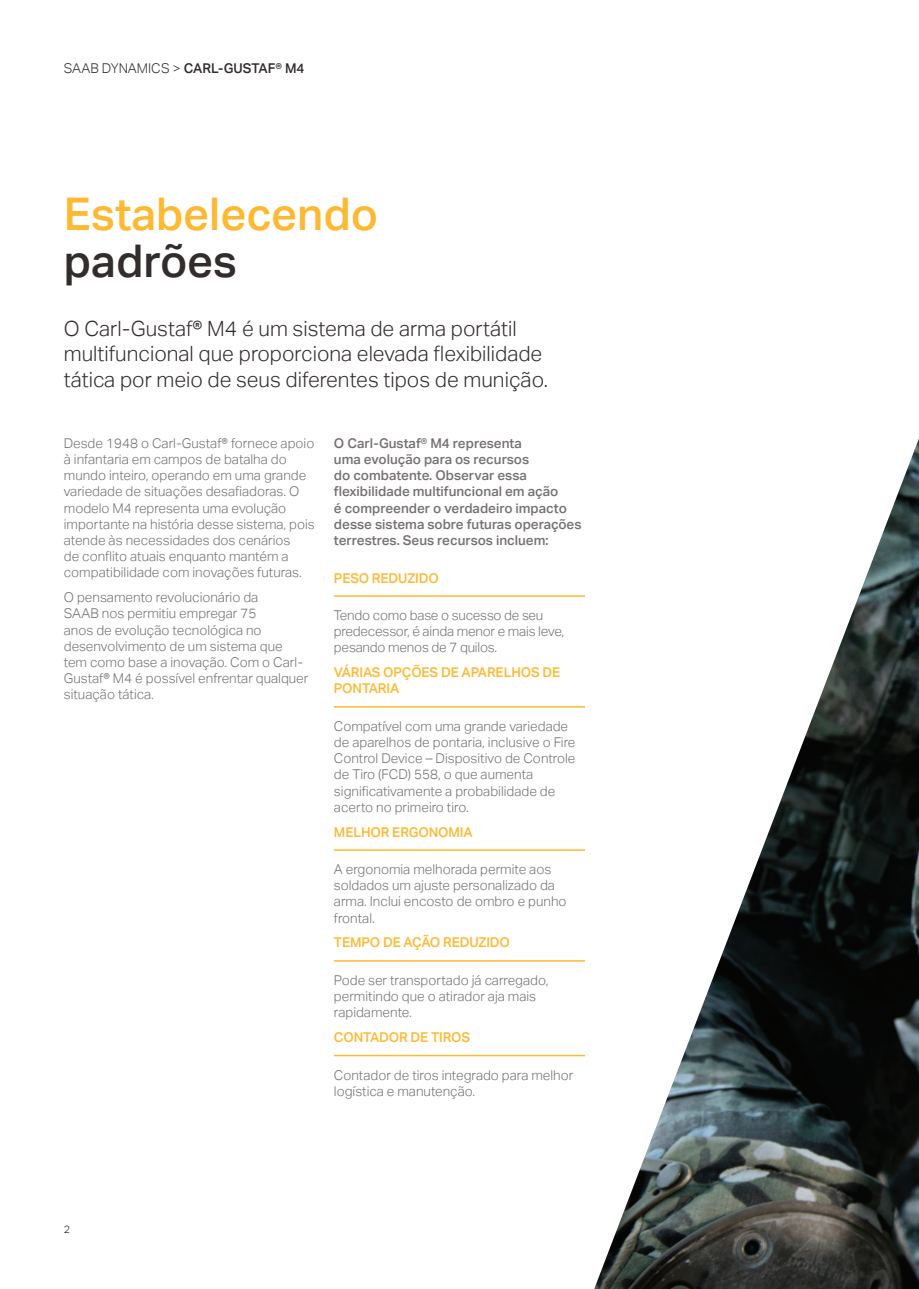
<style>
.page{position:relative;width:919px;height:1289px;background:#fff}
.page>*{position:absolute;margin:0;border:0;box-sizing:border-box;transform-origin:0 0}
.D_s_SUBHEAD{font:500 45px "Aktiv Grotesk";color:#fdb931}
.D_s_SUBHEAD-2{font:500 45px "Aktiv Grotesk";color:#322d2c}
.Intro_paragraph{font:300 21px/25.2px "Aktiv Grotesk";color:#322d2c}
.Body_text{font:300 13.5px/16.2px "Aktiv Grotesk";color:#757170}
.Bold_body_text{font:500 13.5px/16.2px "Aktiv Grotesk";color:#757170}
.Bullet_titles{font:500 13.5px/16.2px "Aktiv Grotesk";letter-spacing:-.01em;color:#fdb931}
.D_s_SUBHEAD-3{font:500 13.5px "Aktiv Grotesk";color:#322d2c}
.t1{font:300 10.5px "Aktiv Grotesk";color:#231f20}
.s1{font-weight:300}
</style>
<div class="page">
<img style="left:594px;top:441px;width:324px;height:847px">
<hr style="left:334px;top:595px;width:251px;height:2px;background:#fdb931">
<hr style="left:334px;top:706px;width:251px;height:1px;background:#fdb931">
<hr style="left:334px;top:849px;width:251px;height:1px;background:#fdb931">
<hr style="left:334px;top:960px;width:251px;height:1px;background:#fdb931">
<hr style="left:334px;top:1054px;width:251px;height:2px;background:#fdb931">
<p class="D_s_SUBHEAD-3" style="left:64px;top:61px;width:242px"><span class="s1">SAAB DYNAMICS &gt;</span> CARL-GUSTAF® M4</p>
<p class="D_s_SUBHEAD" style="left:64px;top:188px;width:316px">Estabelecendo</p>
<p class="D_s_SUBHEAD-2" style="left:64px;top:235px;width:175px">padrões</p>
<p class="Intro_paragraph" style="left:64px;top:316px;width:485px">O Carl-Gustaf® M4 é um sistema de arma portátil multifuncional que proporciona elevada flexibilidade tática por meio de seus diferentes tipos de munição.</p>
<p class="Body_text" style="left:64px;top:435px;width:252px">Desde 1948 o Carl-Gustaf® fornece apoio à infantaria em campos de batalha do mundo inteiro, operando em uma grande variedade de situações desafiadoras. O modelo M4 representa uma evolução importante na história desse sistema, pois atende às necessidades dos cenários<br>de conflito atuais enquanto mantém a compatibilidade com inovações futuras.</p>
<p class="Body_text" style="left:64px;top:589px;width:246px">O pensamento revolucionário da<br>SAAB nos permitiu empregar 75<br>anos de evolução tecnológica no desenvolvimento de um sistema que tem como base a inovação. Com o Carl-<br>Gustaf® M4 é possível enfrentar qualquer situação tática.</p>
<p class="Bold_body_text" style="left:334px;top:435px;width:249px">O Carl-Gustaf® M4 representa<br>uma evolução para os recursos<br>do combatente. Observar essa flexibilidade multifuncional em ação<br>é compreender o verdadeiro impacto desse sistema sobre futuras operações terrestres. Seus recursos incluem:</p>
<p class="Bullet_titles" style="left:334px;top:569px;width:106px">PESO REDUZIDO</p>
<p class="Body_text" style="left:334px;top:607px;width:231px">Tendo como base o sucesso de seu predecessor, é ainda menor e mais leve, pesando menos de 7 quilos.</p>
<p class="Bullet_titles" style="left:334px;top:664px;width:228px">VÁRIAS OPÇÕES DE APARELHOS DE<br>PONTARIA</p>
<p class="Body_text" style="left:334px;top:718px;width:243px">Compatível com uma grande variedade de aparelhos de pontaria, inclusive o Fire Control Device – Dispositivo de Controle de Tiro (FCD) 558, o que aumenta significativamente a probabilidade de acerto no primeiro tiro.</p>
<p class="Bullet_titles" style="left:334px;top:823px;width:140px">MELHOR ERGONOMIA</p>
<p class="Body_text" style="left:334px;top:861px;width:234px">A ergonomia melhorada permite aos soldados um ajuste personalizado da arma. Inclui encosto de ombro e punho frontal.</p>
<p class="Bullet_titles" style="left:334px;top:934px;width:177px">TEMPO DE AÇÃO REDUZIDO</p>
<p class="Body_text" style="left:334px;top:972px;width:216px">Pode ser transportado já carregado, permitindo que o atirador aja mais rapidamente.</p>
<p class="Bullet_titles" style="left:334px;top:1029px;width:138px">CONTADOR DE TIROS</p>
<p class="Body_text" style="left:334px;top:1066px;width:241px">Contador de tiros integrado para melhor logística e manutenção.</p>
<p class="t1" style="left:64px;top:1223px;width:8px">2</p>
</div>
